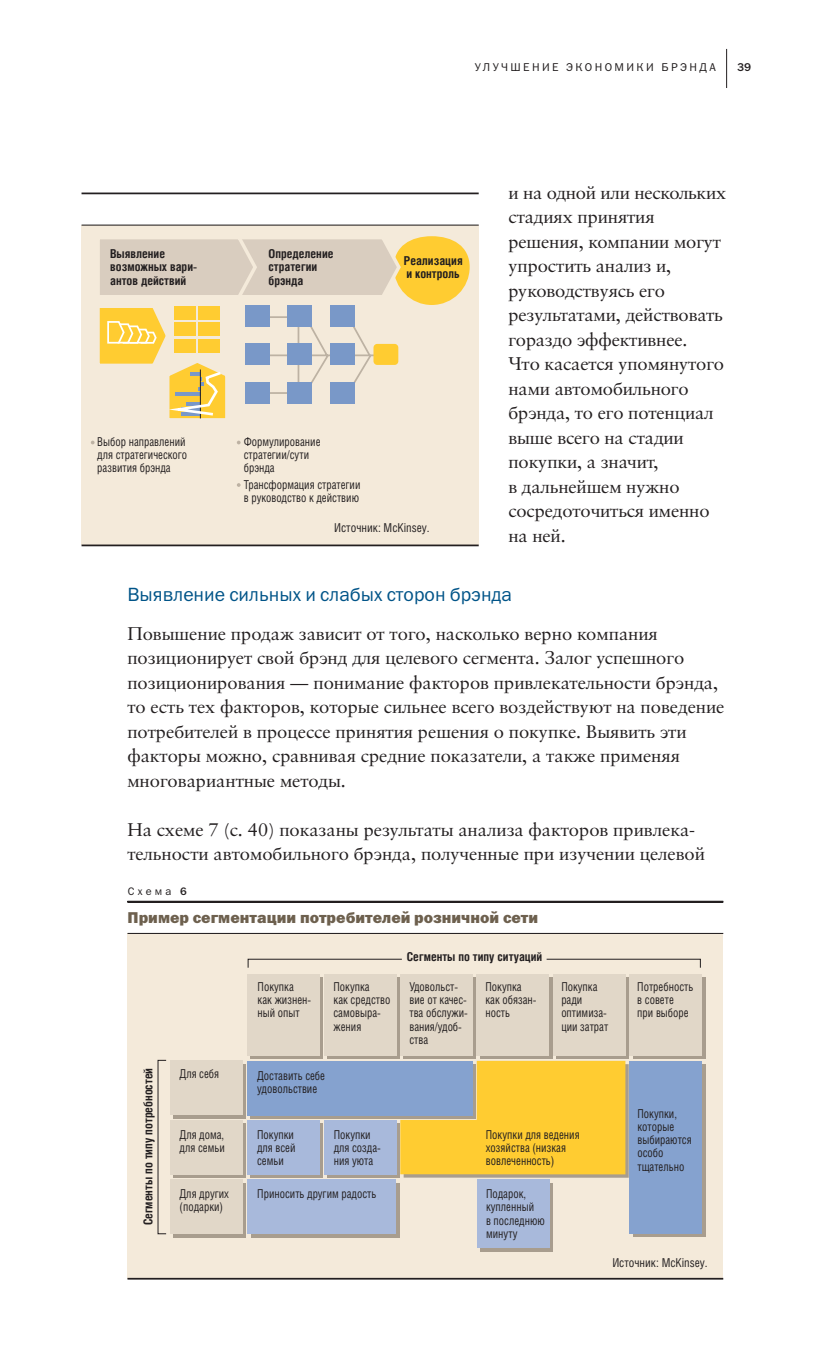
<style>
.page{position:relative;width:818px;height:1353px;background:#fff}
.page>*{position:absolute;margin:0;border:0;box-sizing:border-box;transform-origin:0 0}
.t1{font:19.25px "Franklin Gothic Book C";color:#005488}
.t2{font:18.38px/24.5px "Sabon Cyr";color:#231f20}
.t3{font:15.75px "Franklin Gothic Heavy C";color:#6d604e}
.t4{font:12.25px/13.1px "Helios Cond";color:#231f20;scale:.9 1}
.t5{font:700 12.25px/13.1px "Helios Cond";color:#231f20}
.t6{font:12.25px "Helios Cond";color:#231f20;scale:.95 1}
.t7{font:11.38px "Franklin Gothic Book C";letter-spacing:.21em;color:#231f20}
.t8{font:11.38px "Franklin Gothic Medium C";color:#231f20}
.t9{font:10.85px "Franklin Gothic Book C";letter-spacing:.29em;color:#231f20}
.s1{font-family:"Franklin Gothic Medium C"}
</style>
<div class="page">
<hr style="left:726px;top:49px;width:1px;height:39px;background:#231f20">
<div style="left:81px;top:225px;width:397px;height:320px;background:#f4eada"></div>
<hr style="left:81px;top:192px;width:397px;height:2px;background:#231f20">
<hr style="left:81px;top:544px;width:397px;height:2px;background:#231f20">
<hr style="left:81px;top:225px;width:397px;height:1px;background:#231f20">
<svg style="left:237px;top:483px;width:3px;height:4px"></svg>
<svg style="left:99px;top:236px;width:370px;height:183px"></svg>
<div style="left:127px;top:933px;width:596px;height:346px;background:#f4eada"></div>
<div style="left:251px;top:1183px;width:148px;height:54px;background:#a89d8e"></div>
<svg style="left:632px;top:977px;width:73px;height:81px"></svg>
<svg style="left:632px;top:1064px;width:73px;height:173px"></svg>
<div style="left:173px;top:1183px;width:72px;height:54px;background:#a89d8e"></div>
<div style="left:480px;top:1183px;width:72px;height:68px;background:#a89d8e"></div>
<div style="left:476px;top:1179px;width:73px;height:69px;background:#a8b9db"></div>
<hr style="left:127px;top:901px;width:596px;height:1px;background:#231f20">
<hr style="left:127px;top:1278px;width:596px;height:1px;background:#231f20">
<hr style="left:127px;top:933px;width:596px;height:1px;background:#231f20">
<svg style="left:157px;top:959px;width:543px;height:275px"></svg>
<p class="t7" style="left:474px;top:63px;width:242px">УЛУЧШЕНИЕ ЭКОНОМИКИ БРЭНДА</p>
<p class="t8" style="left:737px;top:63px;width:16px">39</p>
<p class="t5" style="left:110px;top:247px;width:88px">Выявление возможных вари&shy;антов действий</p>
<p class="t5" style="left:268px;top:247px;width:66px">Определение стратегии брэнда</p>
<p class="t5" style="left:403px;top:254px;width:60px">Реализация и контроль</p>
<p class="t4" style="left:97px;top:436px;width:101px">Выбор направлений для стратегического развития брэнда</p>
<p class="t4" style="left:244px;top:436px;width:87px">Формулирование стратегии/сути брэнда</p>
<p class="t4" style="left:244px;top:479px;width:131px">Трансформация стратегии в руководство к действию</p>
<p class="t6" style="left:334px;top:523px;width:102px">Источник: McKinsey.</p>
<p class="t2" style="left:508px;top:182px;width:219px">и на одной или нескольких стадиях принятия решения, компании могут упростить анализ и, руководствуясь его результатами, действовать гораздо эффективнее.<br>Что касается упомянутого нами автомобильного брэнда, то его потенциал выше всего на стадии покупки, а значит,<br>в дальнейшем нужно сосредоточиться именно на ней.</p>
<p class="t1" style="left:127px;top:587px;width:386px">Выявление сильных и слабых сторон брэнда</p>
<p class="t2" style="left:127px;top:623px;width:598px">Повышение продаж зависит от того, насколько верно компания позиционирует свой брэнд для целевого сегмента. Залог успешного позиционирования — понимание факторов привлекательности брэнда, то есть тех факторов, которые сильнее всего воздействуют на поведение потребителей в процессе принятия решения о покупке. Выявить эти факторы можно, сравнивая средние показатели, а также применяя многовариантные методы.</p>
<p class="t2" style="left:127px;top:819px;width:579px">На схеме 7 (с. 40) показаны результаты анализа факторов привлека&shy;тельности автомобильного брэнда, полученные при изучении целевой</p>
<p class="t9" style="left:128px;top:887px;width:60px">Схема <span class="s1">6</span></p>
<p class="t3" style="left:128px;top:911px;width:412px">Пример сегментации потребителей розничной сети</p>
<p class="t5" style="left:142px;top:1225px;width:159px;rotate:-90deg">Сегменты по типу потребностей</p>
<p class="t4" style="left:179px;top:1068px;width:45px">Для себя</p>
<p class="t4" style="left:257px;top:981px;width:61px">Покупка как жизнен&shy;ный опыт</p>
<p class="t5" style="left:406px;top:950px;width:137px">Сегменты по типу ситуаций</p>
<p class="t4" style="left:333px;top:981px;width:65px">Покупка<br>как средство самовыра&shy;жения</p>
<p class="t4" style="left:409px;top:981px;width:66px">Удовольст&shy;вие от качес&shy;тва обслужи&shy;вания/удоб&shy;ства</p>
<p class="t4" style="left:485px;top:981px;width:58px">Покупка как обязан&shy;ность</p>
<p class="t4" style="left:561px;top:981px;width:54px">Покупка ради оптимиза&shy;ции затрат</p>
<p class="t4" style="left:637px;top:981px;width:64px">Потребность в совете<br>при выборе</p>
<p class="t4" style="left:257px;top:1070px;width:77px">Доставить себе удовольствие</p>
<p class="t4" style="left:179px;top:1129px;width:52px">Для дома, для семьи</p>
<p class="t4" style="left:257px;top:1129px;width:44px">Покупки для всей семьи</p>
<p class="t4" style="left:333px;top:1129px;width:54px">Покупки для созда&shy;ния уюта</p>
<p class="t4" style="left:485px;top:1129px;width:106px">Покупки для ведения хозяйства (низкая вовлеченность)</p>
<p class="t4" style="left:179px;top:1188px;width:56px">Для других (подарки)</p>
<p class="t4" style="left:486px;top:1188px;width:67px">Подарок, купленный<br>в последнюю минуту</p>
<p class="t4" style="left:257px;top:1188px;width:134px">Приносить другим радость</p>
<p class="t4" style="left:637px;top:1108px;width:62px">Покупки, которые выбираются особо тщательно</p>
<p class="t6" style="left:612px;top:1258px;width:102px">Источник: McKinsey.</p>
</div>
